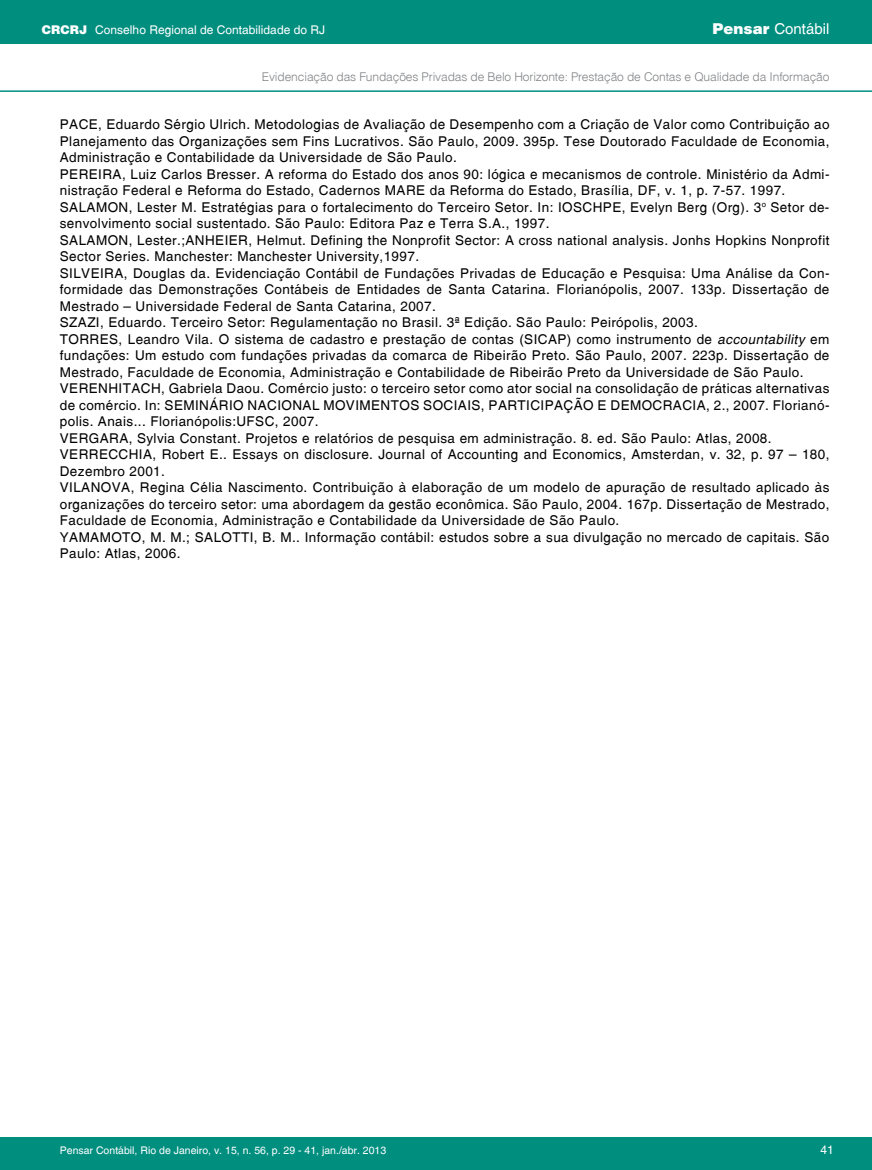
<style>
.page{position:relative;width:872px;height:1170px;background:#fff}
.page>*{position:absolute;margin:0;border:0;box-sizing:border-box;transform-origin:0 0}
.t1{font:15px "Switzerland Plain";color:#fff}
.t2{font:13.5px/16.5px "Switzerland Plain";letter-spacing:.03em;color:#000}
.t3{font:12px "Switzerland Light Plain";letter-spacing:-.01em;color:#808285}
.t4{font:12px "Switzerland Plain";color:#fff}
.t5{font:10.5px "Switzerland Plain";color:#fff}
.s1{font-family:"Switzerland Black"}
.s2{font-style:italic}
</style>
<div class="page">
<div style="left:0;top:0;width:872px;height:44px;background:#008e7f"></div>
<hr style="left:0;top:90px;width:872px;height:2px;background:#008e7f">
<div style="left:0;top:1137px;width:872px;height:32px;background:#008e7f"></div>
<p class="t4" style="left:42px;top:22px;width:285px"><span class="s1">CRCRJ</span> Conselho Regional de Contabilidade do RJ</p>
<p class="t1" style="left:712px;top:20px;width:118px"><span class="s1">Pensar</span> Contábil</p>
<p class="t3" style="left:262px;top:70px;width:569px">Evidenciação das Fundações Privadas de Belo Horizonte: Prestação de Contas e Qualidade da Informação</p>
<p class="t2" style="left:60px;top:116px;width:771px">PACE, Eduardo Sérgio Ulrich. Metodologias de Avaliação de Desempenho com a Criação de Valor como Contribuição ao Planejamento das Organizações sem Fins Lucrativos. São Paulo, 2009. 395p. Tese Doutorado Faculdade de Economia, Administração e Contabilidade da Universidade de São Paulo.<br>PEREIRA, Luiz Carlos Bresser. A reforma do Estado dos anos 90: lógica e mecanismos de controle. Ministério da Admi&shy;nistração Federal e Reforma do Estado, Cadernos MARE da Reforma do Estado, Brasília, DF, v. 1, p. 7-57. 1997.<br>SALAMON, Lester M. Estratégias para o fortalecimento do Terceiro Setor. In: IOSCHPE, Evelyn Berg (Org). 3<sup>o</sup> Setor de&shy;senvolvimento social sustentado. São Paulo: Editora Paz e Terra S.A., 1997.<br>SALAMON, Lester.;ANHEIER, Helmut. Defining the Nonprofit Sector: A cross national analysis. Jonhs Hopkins Nonprofit Sector Series. Manchester: Manchester University,1997.<br>SILVEIRA, Douglas da. Evidenciação Contábil de Fundações Privadas de Educação e Pesquisa: Uma Análise da Con&shy;formidade das Demonstrações Contábeis de Entidades de Santa Catarina. Florianópolis, 2007. 133p. Dissertação de Mestrado – Universidade Federal de Santa Catarina, 2007.<br>SZAZI, Eduardo. Terceiro Setor: Regulamentação no Brasil. 3ª Edição. São Paulo: Peirópolis, 2003.<br>TORRES, Leandro Vila. O sistema de cadastro e prestação de contas (SICAP) como instrumento de <span class="s2">accountability</span> em fundações: Um estudo com fundações privadas da comarca de Ribeirão Preto. São Paulo, 2007. 223p. Dissertação de Mestrado, Faculdade de Economia, Administração e Contabilidade de Ribeirão Preto da Universidade de São Paulo.<br>VERENHITACH, Gabriela Daou. Comércio justo: o terceiro setor como ator social na consolidação de práticas alternativas de comércio. In: SEMINÁRIO NACIONAL MOVIMENTOS SOCIAIS, PARTICIPAÇÃO E DEMOCRACIA, 2., 2007. Florianó&shy;polis. Anais... Florianópolis:UFSC, 2007.<br>VERGARA, Sylvia Constant. Projetos e relatórios de pesquisa em administração. 8. ed. São Paulo: Atlas, 2008.<br>VERRECCHIA, Robert E.. Essays on disclosure. Journal of Accounting and Economics, Amsterdan, v. 32, p. 97 – 180, Dezembro 2001.<br>VILANOVA, Regina Célia Nascimento. Contribuição à elaboração de um modelo de apuração de resultado aplicado às organizações do terceiro setor: uma abordagem da gestão econômica. São Paulo, 2004. 167p. Dissertação de Mestrado, Faculdade de Economia, Administração e Contabilidade da Universidade de São Paulo.<br>YAMAMOTO, M. M.; SALOTTI, B. M.. Informação contábil: estudos sobre a sua divulgação no mercado de capitais. São Paulo: Atlas, 2006.</p>
<p class="t5" style="left:60px;top:1143px;width:328px">Pensar Contábil, Rio de Janeiro, v. 15, n. 56, p. 29 - 41, jan./abr. 2013</p>
<p class="t4" style="left:820px;top:1142px;width:15px">41</p>
</div>
